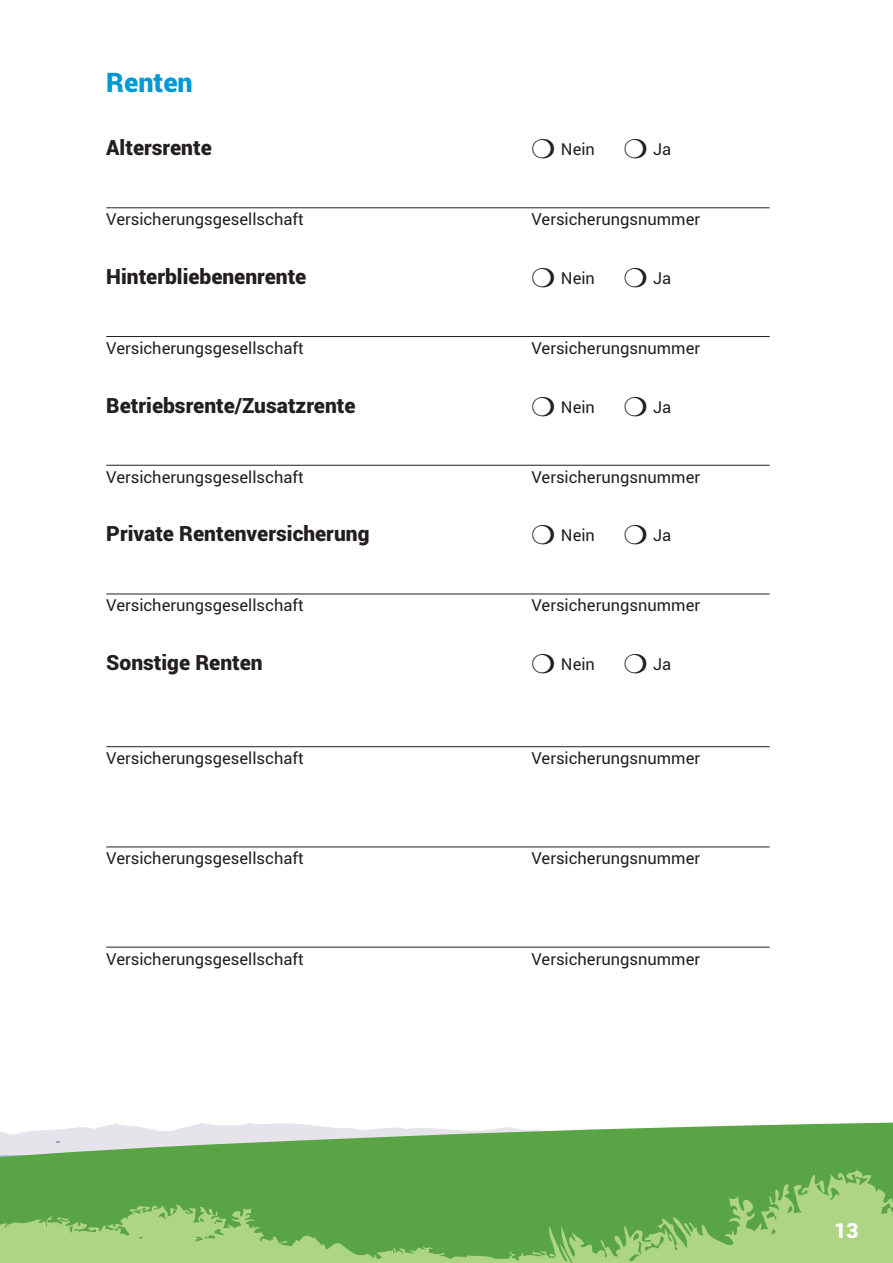
<style>
.page{position:relative;width:893px;height:1263px;background:#fff}
.page>*{position:absolute;margin:0;border:0;box-sizing:border-box;transform-origin:0 0}
.t1{font:900 27px "Roboto";color:#0099d5}
.t2{font:900 21px "Roboto";color:#231f20}
.t3{font:900 21px "Roboto";color:#fff}
.t4{font:16.5px "Roboto";color:#231f20}
</style>
<div class="page">
<svg style="left:95px;top:1122px;width:798px;height:48px;background:#81b773"></svg>
<div style="left:95px;top:1164px;width:415px;height:12px;background:#59a445"></div>
<div style="left:95px;top:1176px;width:381px;height:28px;background:#59a445"></div>
<hr style="left:106px;top:208px;width:664px;height:1px;background:#231f20">
<hr style="left:106px;top:336px;width:664px;height:1px;background:#231f20">
<hr style="left:106px;top:465px;width:664px;height:1px;background:#231f20">
<hr style="left:106px;top:594px;width:664px;height:1px;background:#231f20">
<hr style="left:106px;top:746px;width:664px;height:1px;background:#231f20">
<hr style="left:106px;top:847px;width:664px;height:1px;background:#231f20">
<hr style="left:106px;top:947px;width:664px;height:1px;background:#231f20">
<svg style="left:0;top:1204px;width:476px;height:59px;background:#78b65b"></svg>
<svg style="left:0;top:1127px;width:95px;height:94px;background:#82b675"></svg>
<svg style="left:0;top:1244px;width:436px;height:19px;background:#a5d07d"></svg>
<svg style="left:476px;top:1170px;width:417px;height:93px;background:#7ab75d"></svg>
<h1 class="t1" style="left:106px;top:67px;width:88px">Renten</h1>
<p class="t2" style="left:106px;top:136px;width:107px">Altersrente</p>
<p class="t4" style="left:531px;top:140px;width:141px">❍ Nein ❍ Ja</p>
<p class="t4" style="left:106px;top:210px;width:199px">Versicherungsgesellschaft</p>
<p class="t4" style="left:532px;top:210px;width:170px">Versicherungsnummer</p>
<p class="t2" style="left:106px;top:264px;width:202px">Hinterbliebenenrente</p>
<p class="t4" style="left:531px;top:268px;width:141px">❍ Nein ❍ Ja</p>
<p class="t4" style="left:106px;top:339px;width:199px">Versicherungsgesellschaft</p>
<p class="t4" style="left:532px;top:339px;width:170px">Versicherungsnummer</p>
<p class="t2" style="left:106px;top:393px;width:251px">Betriebsrente/Zusatzrente</p>
<p class="t4" style="left:531px;top:397px;width:141px">❍ Nein ❍ Ja</p>
<p class="t4" style="left:106px;top:467px;width:199px">Versicherungsgesellschaft</p>
<p class="t4" style="left:532px;top:467px;width:170px">Versicherungsnummer</p>
<p class="t2" style="left:106px;top:522px;width:265px">Private Rentenversicherung</p>
<p class="t4" style="left:531px;top:526px;width:141px">❍ Nein ❍ Ja</p>
<p class="t4" style="left:106px;top:596px;width:199px">Versicherungsgesellschaft</p>
<p class="t4" style="left:532px;top:596px;width:170px">Versicherungsnummer</p>
<p class="t2" style="left:106px;top:650px;width:158px">Sonstige Renten</p>
<p class="t4" style="left:531px;top:655px;width:141px">❍ Nein ❍ Ja</p>
<p class="t4" style="left:106px;top:749px;width:199px">Versicherungsgesellschaft</p>
<p class="t4" style="left:532px;top:749px;width:170px">Versicherungsnummer</p>
<p class="t4" style="left:106px;top:849px;width:199px">Versicherungsgesellschaft</p>
<p class="t4" style="left:532px;top:849px;width:170px">Versicherungsnummer</p>
<p class="t4" style="left:106px;top:949px;width:199px">Versicherungsgesellschaft</p>
<p class="t4" style="left:532px;top:949px;width:170px">Versicherungsnummer</p>
<p class="t3" style="left:834px;top:1219px;width:26px">13</p>
</div>
